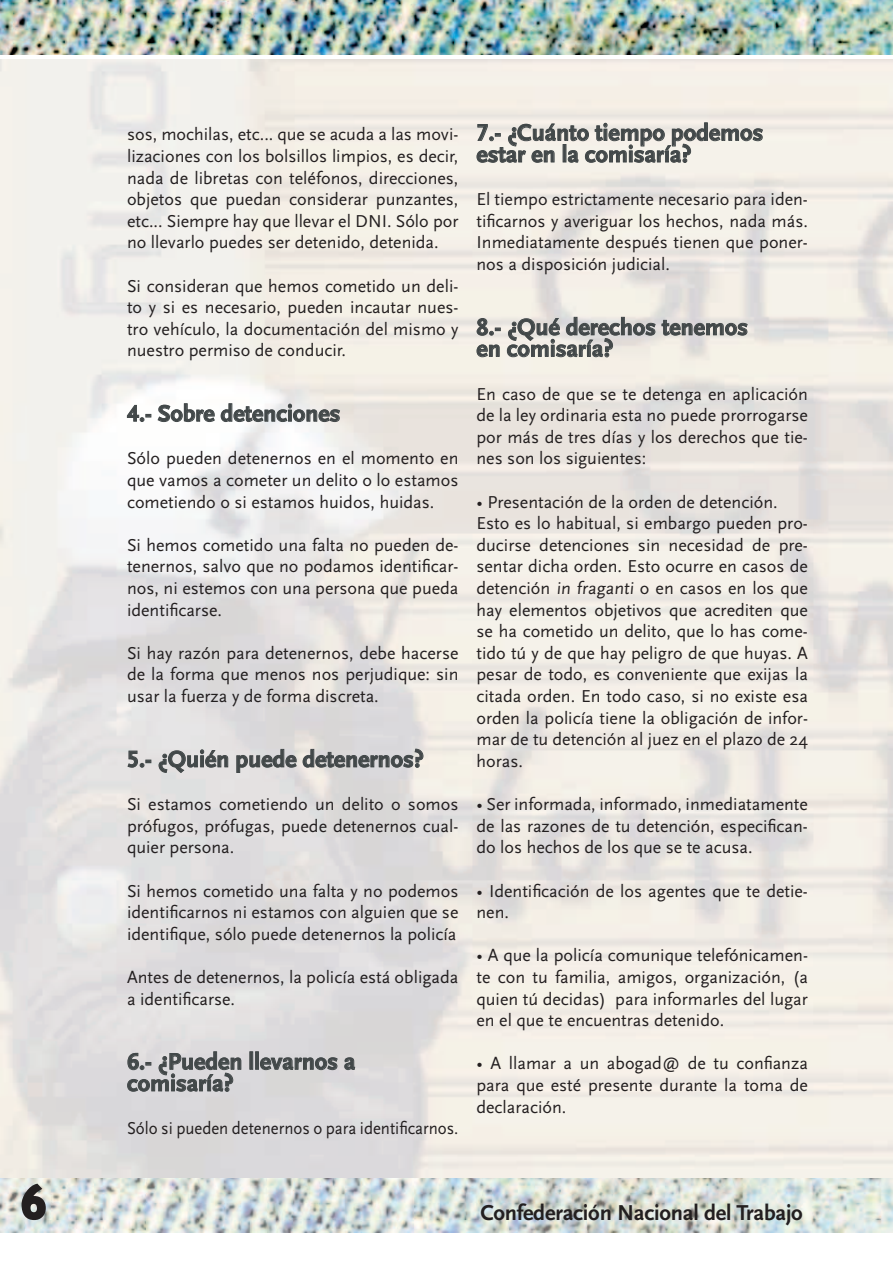
<style>
.page{position:relative;width:893px;height:1263px;background:#fff}
.page>*{position:absolute;margin:0;border:0;box-sizing:border-box;transform-origin:0 0}
.t1{font:700 45px "Trebuchet MS";color:#231f20}
.t2{font:24px/21.6px "Scala Sans Bold LF";color:#424849}
.t3{font:700 22.5px "Scala Sans";letter-spacing:-.01em;color:#231f20}
.t4{font:18px/21.6px "Scala Sans";color:#231f20;text-align:justify}
.t5{font:18px "Scala Sans";color:#231f20;scale:.93 1}
</style>
<div class="page">
<img style="left:0;top:0;width:893px;height:54px">
<img style="left:0;top:60px;width:893px;height:1172px">
<svg style="left:20px;top:1182px;width:28px;height:39px"></svg>
<img style="left:0;top:1177px;width:893px;height:1px">
<svg style="left:127px;top:405px;width:24px;height:17px"></svg>
<svg style="left:157px;top:403px;width:183px;height:19px"></svg>
<svg style="left:127px;top:750px;width:24px;height:18px"></svg>
<svg style="left:158px;top:749px;width:70px;height:24px;background:#bebdbe"></svg>
<svg style="left:236px;top:748px;width:188px;height:25px;background:#bebdbd"></svg>
<div style="left:249px;top:1051px;width:4px;height:19px;border:1px solid #424849"></div>
<div style="left:255px;top:1051px;width:4px;height:19px;border:1px solid #424849"></div>
<svg style="left:260px;top:1057px;width:78px;height:13px"></svg>
<svg style="left:344px;top:1057px;width:12px;height:13px"></svg>
<svg style="left:127px;top:1051px;width:115px;height:41px;background:#b7b7b9"></svg>
<svg style="left:476px;top:122px;width:287px;height:41px;background:#cfccc7"></svg>
<svg style="left:476px;top:318px;width:25px;height:18px"></svg>
<svg style="left:476px;top:344px;width:24px;height:13px"></svg>
<svg style="left:507px;top:317px;width:241px;height:41px;background:#cccac5"></svg>
<h1 class="t1" style="left:20px;top:1174px;width:28px">6</h1>
<p class="t4" style="left:127px;top:124px;width:333px">sos, mochilas, etc... que se acuda a las movi&shy;lizaciones con los bolsillos limpios, es decir, nada de libretas con teléfonos, direcciones, objetos que puedan considerar punzantes, etc... Siempre hay que llevar el DNI. Sólo por no llevarlo puedes ser detenido, detenida.</p>
<p class="t4" style="left:127px;top:275px;width:333px">Si consideran que hemos cometido un deli&shy;to y si es necesario, pueden incautar nues&shy;tro vehículo, la documentación del mismo y nuestro permiso de conducir.</p>
<h2 class="t2" style="left:127px;top:403px;width:215px">4.- Sobre detenciones</h2>
<p class="t4" style="left:127px;top:448px;width:333px">Sólo pueden detenernos en el momento en que vamos a cometer un delito o lo estamos cometiendo o si estamos huidos, huidas.</p>
<p class="t4" style="left:127px;top:534px;width:333px">Si hemos cometido una falta no pueden de&shy;tenernos, salvo que no podamos identificar&shy;nos, ni estemos con una persona que pueda identificarse.</p>
<p class="t4" style="left:127px;top:642px;width:333px">Si hay razón para detenernos, debe hacerse de la forma que menos nos perjudique: sin usar la fuerza y de forma discreta.</p>
<h2 class="t2" style="left:127px;top:749px;width:298px">5.- ¿Quién puede detenernos?</h2>
<p class="t4" style="left:127px;top:794px;width:333px">Si estamos cometiendo un delito o somos prófugos, prófugas, puede detenernos cual&shy;quier persona.</p>
<p class="t4" style="left:127px;top:880px;width:333px">Si hemos cometido una falta y no podemos identificarnos ni estamos con alguien que se identifique, sólo puede detenernos la policía</p>
<p class="t4" style="left:127px;top:966px;width:333px">Antes de detenernos, la policía está obligada a identificarse.</p>
<h2 class="t2" style="left:127px;top:1051px;width:230px">6.- ¿Pueden llevarnos a comisaría?</h2>
<p class="t5" style="left:127px;top:1118px;width:358px">Sólo si pueden detenernos o para identificarnos.</p>
<h2 class="t2" style="left:476px;top:122px;width:288px">7.- ¿Cuánto tiempo podemos estar en la comisaría?</h2>
<p class="t4" style="left:476px;top:189px;width:333px">El tiempo estrictamente necesario para iden&shy;tificarnos y averiguar los hechos, nada más.<br>Inmediatamente después tienen que poner&shy;nos a disposición judicial.</p>
<h2 class="t2" style="left:476px;top:317px;width:273px">8.- ¿Qué derechos tenemos en comisaría?</h2>
<p class="t4" style="left:476px;top:383px;width:333px">En caso de que se te detenga en aplicación de la ley ordinaria esta no puede prorrogarse por más de tres días y los derechos que tie&shy;nes son los siguientes:</p>
<p class="t4" style="left:476px;top:491px;width:333px;text-align:left">• Presentación de la orden de detención.<br>Esto es lo habitual, si embargo pueden pro&shy;ducirse detenciones sin necesidad de pre&shy;sentar dicha orden. Esto ocurre en casos de detención in fraganti o en casos en los que hay elementos objetivos que acrediten que se ha cometido un delito, que lo has come&shy;tido tú y de que hay peligro de que huyas. A pesar de todo, es conveniente que exijas la citada orden. En todo caso, si no existe esa orden la policía tiene la obligación de infor&shy;mar de tu detención al juez en el plazo de 24 horas.</p>
<p class="t4" style="left:476px;top:794px;width:333px">• Ser informada, informado, inmediatamente de las razones de tu detención, especifican&shy;do los hechos de los que se te acusa.</p>
<p class="t4" style="left:476px;top:880px;width:333px">• Identificación de los agentes que te detie&shy;nen.</p>
<p class="t4" style="left:476px;top:945px;width:333px">• A que la policía comunique telefónicamen&shy;te con tu familia, amigos, organización, (a quien tú decidas) para informarles del lugar en el que te encuentras detenido.</p>
<p class="t4" style="left:476px;top:1053px;width:333px">• A llamar a un abogad@ de tu confianza para que esté presente durante la toma de declaración.</p>
<p class="t3" style="left:480px;top:1200px;width:324px">Confederación Nacional del Trabajo</p>
</div>
